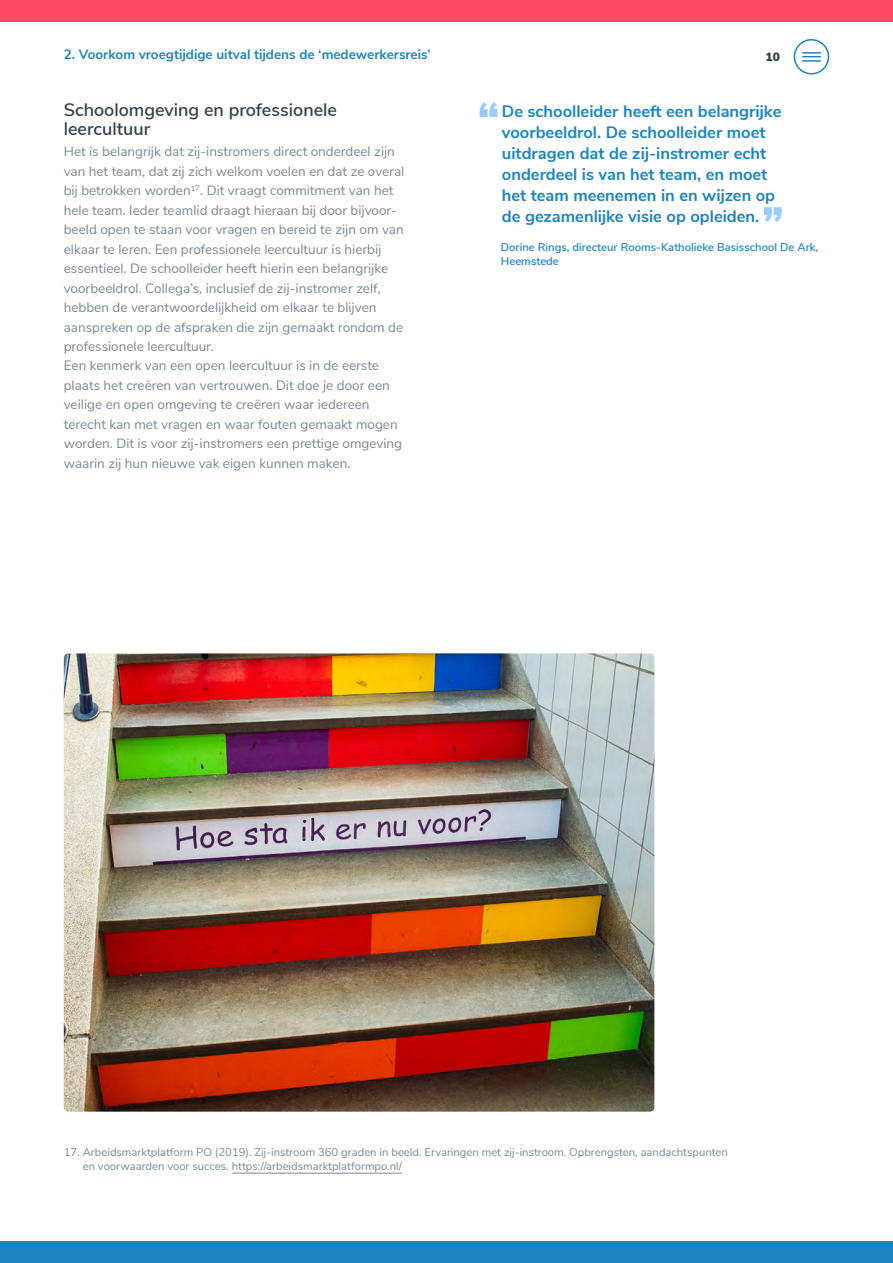
<style>
.page{position:relative;width:893px;height:1263px;background:#fff}
.page>*{position:absolute;margin:0;border:0;box-sizing:border-box;transform-origin:0 0}
.TUSSENkop{font:600 18px/19.5px "Nunito Sans";color:#323f4b}
.QuoTte{font:700 16.5px/21px "Nunito Sans";color:#1c85bf}
.BODY{font:13.5px/19.5px "Nunito Sans";color:#7b8794}
.Body_bold{font:700 13.5px "Nunito Sans";color:#1c85bf}
.t1{font:900 12px "Nunito Sans";color:#323f4b}
.VOETNOOT{font:11.25px/14.2px "Nunito Sans";color:#7b8794}
.NAAM{font:600 11.25px/14.2px "Nunito Sans";color:#1c85bf}
</style>
<div class="page">
<div style="left:0;top:1242px;width:893px;height:21px;background:#1c85bf"></div>
<div style="left:0;top:0;width:893px;height:21px;background:#fc4861"></div>
<div style="left:794px;top:39px;width:35px;height:36px;border:2px solid #1c85bf;border-radius:50%"></div>
<svg style="left:803px;top:52px;width:17px;height:10px"></svg>
<hr style="left:232px;top:1173px;width:170px;height:1px;background:#7b8794">
<img style="left:64px;top:653px;width:590px;height:459px">
<svg style="left:480px;top:102px;width:17px;height:15px"></svg>
<svg style="left:764px;top:207px;width:18px;height:15px"></svg>
<p class="Body_bold" style="left:64px;top:44px;width:368px">2. Voorkom vroegtijdige uitval tijdens de ‘medewerkersreis’</p>
<p class="t1" style="left:765px;top:48px;width:16px">10</p>
<p class="TUSSENkop" style="left:64px;top:98px;width:275px">Schoolomgeving en professionele leercultuur</p>
<p class="BODY" style="left:64px;top:141px;width:342px">Het is belangrijk dat zij-instromers direct onderdeel zijn van het team, dat zij zich welkom voelen en dat ze overal bij betrokken worden<sup>17</sup>. Dit vraagt commitment van het hele team. Ieder teamlid draagt hieraan bij door bijvoor&shy;beeld open te staan voor vragen en bereid te zijn om van elkaar te leren. Een professionele leercultuur is hierbij essentieel. De schoolleider heeft hierin een belangrijke voorbeeldrol. Collega’s, inclusief de zij-instromer zelf, hebben de verantwoordelijkheid om elkaar te blijven aanspreken op de afspraken die zijn gemaakt rondom de professionele leercultuur.</p>
<p class="BODY" style="left:64px;top:355px;width:340px">Een kenmerk van een open leercultuur is in de eerste plaats het creëren van vertrouwen. Dit doe je door een veilige en open omgeving te creëren waar iedereen terecht kan met vragen en waar fouten gemaakt mogen worden. Dit is voor zij-instromers een prettige omgeving waarin zij hun nieuwe vak eigen kunnen maken.</p>
<p class="QuoTte" style="left:502px;top:100px;width:281px">De schoolleider heeft een belangrijke voorbeeldrol. De schoolleider moet uitdragen dat de zij-instromer echt onderdeel is van het team, en moet het team meenemen in en wijzen op de gezamenlijke visie op opleiden.</p>
<p class="NAAM" style="left:501px;top:239px;width:319px">Dorine Rings, directeur Rooms-Katholieke Basisschool De Ark,<br>Heemstede</p>
<p class="VOETNOOT" style="left:83px;top:1144px;width:647px;text-indent:-19px">17. Arbeidsmarktplatform PO (2019). Zij-instroom 360 graden in beeld. Ervaringen met zij-instroom. Opbrengsten, aandachtspunten en voorwaarden voor succes. https://arbeidsmarktplatformpo.nl/</p>
</div>
